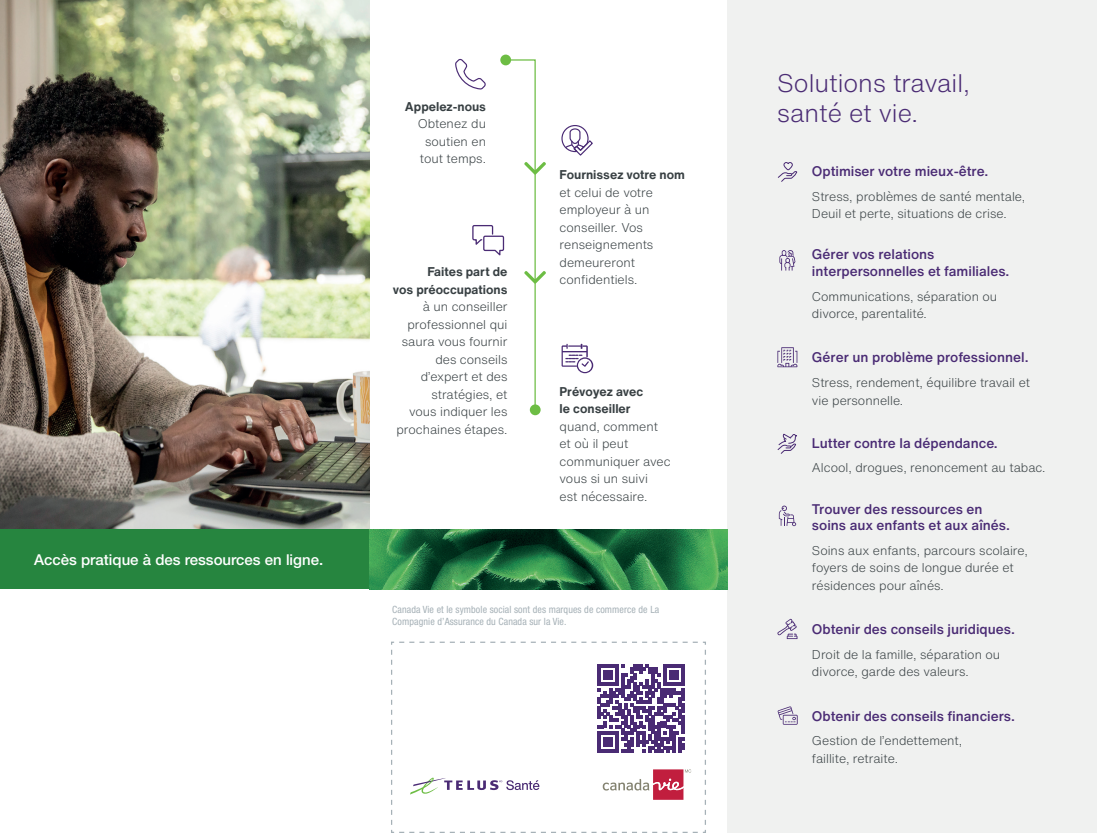
<style>
.page{position:relative;width:1097px;height:833px;background:#fff}
.page>*{position:absolute;margin:0;border:0;box-sizing:border-box;transform-origin:0 0}
.t1{font:300 25px/30px "Helvetica Now Text";color:#4a2b74}
.t2{font:500 15px "Helvetica Neue LT Std";color:#fff}
.t3{font:500 13.75px/16.5px "Helvetica Now Text";color:#4a2b74}
.t4{font:300 12.5px/17.5px "Helvetica Now Text";color:#384043}
.t5{font:700 12.5px/17.5px "Helvetica Now Text";color:#384043;text-align:right}
.t6{font:condensed 10px/12.5px "Helvetica Neue LT Std";letter-spacing:.01em;color:#a6b1b7}
</style>
<div class="page">
<img style="left:0;top:0;width:369px;height:529px">
<div style="left:0;top:529px;width:369px;height:60px;background:#26853f"></div>
<svg style="left:561px;top:125px;width:32px;height:31px"></svg>
<svg style="left:562px;top:344px;width:31px;height:29px"></svg>
<div style="left:500px;top:55px;width:11px;height:10px;background:#6dbd44;border-radius:50%"></div>
<div style="left:530px;top:404px;width:11px;height:11px;background:#6dbd44;border-radius:50%"></div>
<svg style="left:455px;top:58px;width:91px;height:353px"></svg>
<div style="left:728px;top:0;width:369px;height:832px;background:#f0f1f0"></div>
<svg style="left:778px;top:162px;width:19px;height:20px"></svg>
<svg style="left:779px;top:250px;width:17px;height:20px"></svg>
<svg style="left:777px;top:347px;width:20px;height:20px"></svg>
<svg style="left:777px;top:433px;width:20px;height:21px"></svg>
<svg style="left:779px;top:505px;width:17px;height:21px"></svg>
<svg style="left:777px;top:618px;width:20px;height:21px"></svg>
<svg style="left:777px;top:706px;width:21px;height:18px"></svg>
<svg style="left:391px;top:641px;width:315px;height:191px"></svg>
<svg style="left:410px;top:777px;width:129px;height:17px"></svg>
<img style="left:369px;top:529px;width:359px;height:60px">
<svg style="left:596px;top:663px;width:90px;height:90px"></svg>
<svg style="left:597px;top:664px;width:88px;height:88px"></svg>
<svg style="left:603px;top:769px;width:88px;height:30px"></svg>
<p class="t2" style="left:34px;top:550px;width:291px">Accès pratique à des ressources en ligne.</p>
<p class="t5" style="left:405px;top:97px;width:83px">Appelez-nous</p>
<p class="t4" style="left:418px;top:115px;width:70px;text-align:center">Obtenez du soutien en tout temps.</p>
<p class="t5" style="left:393px;top:263px;width:116px">Faites part de<br>vos préoccupations</p>
<p class="t4" style="left:396px;top:298px;width:113px;text-align:right">à un conseiller professionnel qui saura vous fournir des conseils d’expert et des stratégies, et<br>vous indiquer les prochaines étapes.</p>
<p class="t5" style="left:560px;top:166px;width:127px">Fournissez votre nom</p>
<p class="t4" style="left:560px;top:183px;width:95px">et celui de votre employeur à un conseiller. Vos renseignements demeureront confidentiels.</p>
<p class="t5" style="left:560px;top:383px;width:85px;text-align:left">Prévoyez avec le conseiller</p>
<p class="t4" style="left:560px;top:417px;width:112px">quand, comment et où il peut communiquer avec vous si un suivi<br>est nécessaire.</p>
<p class="t6" style="left:392px;top:602px;width:269px">Canada Vie et le symbole social sont des marques de commerce de La<br>Compagnie d’Assurance du Canada sur la Vie.</p>
<h1 class="t1" style="left:777px;top:68px;width:194px">Solutions travail, santé et vie.</h1>
<p class="t3" style="left:812px;top:163px;width:178px">Optimiser votre mieux-être.</p>
<p class="t4" style="left:812px;top:187px;width:215px">Stress, problèmes de santé mentale,<br>Deuil et perte, situations de crise.</p>
<p class="t3" style="left:812px;top:246px;width:199px">Gérer vos relations interpersonnelles et familiales.</p>
<p class="t4" style="left:812px;top:287px;width:187px">Communications, séparation ou divorce, parentalité.</p>
<p class="t3" style="left:812px;top:349px;width:218px">Gérer un problème professionnel.</p>
<p class="t4" style="left:812px;top:373px;width:219px">Stress, rendement, équilibre travail et vie personnelle.</p>
<p class="t3" style="left:812px;top:434px;width:187px">Lutter contre la dépendance.</p>
<p class="t4" style="left:812px;top:459px;width:235px">Alcool, drogues, renoncement au tabac.</p>
<p class="t3" style="left:812px;top:500px;width:199px">Trouver des ressources en soins aux enfants et aux aînés.</p>
<p class="t4" style="left:812px;top:541px;width:217px">Soins aux enfants, parcours scolaire, foyers de soins de longue durée et résidences pour aînés.</p>
<p class="t3" style="left:812px;top:621px;width:204px">Obtenir des conseils juridiques.</p>
<p class="t4" style="left:812px;top:645px;width:190px">Droit de la famille, séparation ou divorce, garde des valeurs.</p>
<p class="t3" style="left:812px;top:707px;width:205px">Obtenir des conseils financiers.</p>
<p class="t4" style="left:812px;top:731px;width:152px">Gestion de l’endettement, faillite, retraite.</p>
</div>
